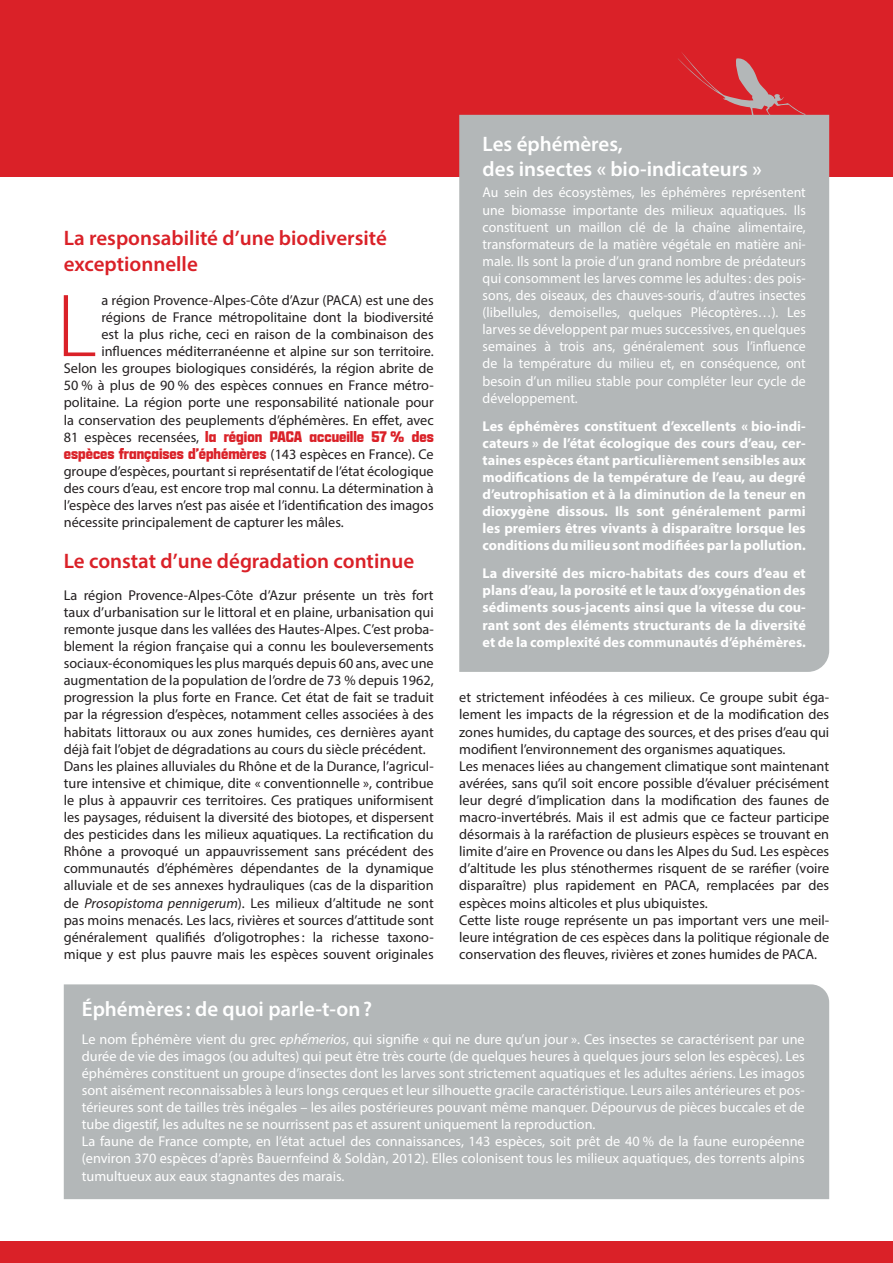
<style>
.page{position:relative;width:893px;height:1263px;background:#fff}
.page>*{position:absolute;margin:0;border:0;box-sizing:border-box;transform-origin:0 0}
.t1{font:300 90.3px "Myriad Pro";color:#da2128}
.t2{font:600 21px/25.2px "Myriad Pro";color:#da2128}
.t3{font:600 21px/25.2px "Myriad Pro";color:#fff}
.t4{font:900 16.5px/17.1px "Apotek Cond";color:#da2128}
.t5{font:14.25px/17.1px "Myriad Pro";color:#231f20}
.t6{font:14.25px/17.1px "Myriad Pro";color:#fff}
.t7{font:700 14.25px/17.1px "Myriad Pro";color:#fff;text-align:justify}
.s1{font-family:"Myriad Pro";font-weight:400;font-size:14.25px;color:#231f20}
.s2{font-style:italic}
</style>
<div class="page">
<div style="left:0;top:0;width:893px;height:176px;background:#da2128"></div>
<div style="left:0;top:1242px;width:893px;height:21px;background:#da2128"></div>
<div style="left:459px;top:115px;width:370px;height:557px;background:#b3b7b8"></div>
<div style="left:64px;top:984px;width:765px;height:215px;background:#b3b7b8"></div>
<svg style="left:678px;top:53px;width:128px;height:67px"></svg>
<h2 class="t3" style="left:483px;top:131px;width:281px">Les éphémères,<br>des insectes « bio-indicateurs »</h2>
<p class="t6" style="left:483px;top:184px;width:325px;text-align:justify">Au sein des écosystèmes, les éphémères représentent une biomasse importante des milieux aquatiques. Ils constituent un maillon clé de la chaîne alimentaire, transformateurs de la matière végétale en matière ani&shy;male. Ils sont la proie d’un grand nombre de prédateurs qui consomment les larves comme les adultes: des pois&shy;sons, des oiseaux, des chauves-souris, d’autres insectes (libellules, demoiselles, quelques Plécoptères…). Les larves se développent par mues successives, en quelques semaines à trois ans, généralement sous l’influence de la température du milieu et, en conséquence, ont besoin d’un milieu stable pour compléter leur cycle de développement.</p>
<p class="t7" style="left:483px;top:417px;width:325px">Les éphémères constituent d’excellents « bio-indi&shy;cateurs » de l’état écologique des cours d’eau, cer&shy;taines espèces étant particulièrement sensibles aux modifications de la température de l’eau, au degré d’eutrophisation et à la diminution de la teneur en dioxygène dissous. Ils sont généralement parmi les premiers êtres vivants à disparaître lorsque les conditions du milieu sont modifiées par la pollution.</p>
<p class="t7" style="left:483px;top:564px;width:325px">La diversité des micro-habitats des cours d’eau et plans d’eau, la porosité et le taux d’oxygénation des sédiments sous-jacents ainsi que la vitesse du cou&shy;rant sont des éléments structurants de la diversité et de la complexité des communautés d’éphémères.</p>
<h2 class="t2" style="left:64px;top:225px;width:325px">La responsabilité d’une biodiversité exceptionnelle</h2>
<h1 class="t1" style="left:56px;top:272px;width:42px">L</h1>
<p class="t5" style="left:64px;top:291px;width:371px;text-align:right">a région Provence-Alpes-Côte d’Azur (PACA) est une des régions de France métropolitaine dont la biodiversité<br>est la plus riche, ceci en raison de la combinaison des influences méditerranéenne et alpine sur son territoire.<br>Selon les groupes biologiques considérés, la région abrite de 50 % à plus de 90 % des espèces connues en France métro&shy;politaine. La région porte une responsabilité nationale pour la conservation des peuplements d’éphémères. En effet, avec</p>
<p class="t4" style="left:64px;top:427px;width:371px"><span class="s1">81 espèces recensées,</span> la région PACA accueille 57 % des espèces françaises d’éphémères <span class="s1">(143 espèces en France). Ce</span></p>
<p class="t5" style="left:64px;top:462px;width:371px;text-align:justify">groupe d’espèces, pourtant si représentatif de l’état écologique des cours d’eau, est encore trop mal connu. La détermination à l’espèce des larves n’est pas aisée et l’identification des imagos nécessite principalement de capturer les mâles.</p>
<h2 class="t2" style="left:64px;top:547px;width:352px">Le constat d’une dégradation continue</h2>
<p class="t5" style="left:64px;top:586px;width:371px">La région Provence-Alpes-Côte d’Azur présente un très fort taux d’urbanisation sur le littoral et en plaine, urbanisation qui remonte jusque dans les vallées des Hautes-Alpes. C’est proba&shy;blement la région française qui a connu les bouleversements sociaux-économiques les plus marqués depuis 60 ans, avec une augmentation de la population de l’ordre de 73 % depuis 1962, progression la plus forte en France. Cet état de fait se traduit par la régression d’espèces, notamment celles associées à des habitats littoraux ou aux zones humides, ces dernières ayant déjà fait l’objet de dégradations au cours du siècle précédent.<br>Dans les plaines alluviales du Rhône et de la Durance, l’agricul&shy;ture intensive et chimique, dite « conventionnelle », contribue le plus à appauvrir ces territoires. Ces pratiques uniformisent les paysages, réduisent la diversité des biotopes, et dispersent des pesticides dans les milieux aquatiques. La rectification du Rhône a provoqué un appauvrissement sans précédent des communautés d’éphémères dépendantes de la dynamique alluviale et de ses annexes hydrauliques (cas de la disparition de <span class="s2">Prosopistoma pennigerum</span>). Les milieux d’altitude ne sont pas moins menacés. Les lacs, rivières et sources d’attitude sont généralement qualifiés d’oligotrophes: la richesse taxono&shy;mique y est plus pauvre mais les espèces souvent originales</p>
<h2 class="t3" style="left:82px;top:996px;width:292px">Éphémères : de quoi parle-t-on?</h2>
<p class="t6" style="left:82px;top:1030px;width:724px">Le nom Éphémère vient du grec <span class="s2">ephếmerios</span>, qui signifie « qui ne dure qu’un jour ». Ces insectes se caractérisent par une durée de vie des imagos (ou adultes) qui peut être très courte (de quelques heures à quelques jours selon les espèces). Les éphémères constituent un groupe d’insectes dont les larves sont strictement aquatiques et les adultes aériens. Les imagos sont aisément reconnaissables à leurs longs cerques et leur silhouette gracile caractéristique. Leurs ailes antérieures et pos&shy;térieures sont de tailles très inégales – les ailes postérieures pouvant même manquer. Dépourvus de pièces buccales et de tube digestif, les adultes ne se nourrissent pas et assurent uniquement la reproduction.<br>La faune de France compte, en l’état actuel des connaissances, 143 espèces, soit prêt de 40 % de la faune européenne (environ 370 espèces d’après Bauernfeind &amp; Soldàn, 2012). Elles colonisent tous les milieux aquatiques, des torrents alpins tumultueux aux eaux stagnantes des marais.</p>
<p class="t5" style="left:459px;top:689px;width:371px">et strictement inféodées à ces milieux. Ce groupe subit éga&shy;lement les impacts de la régression et de la modification des zones humides, du captage des sources, et des prises d’eau qui modifient l’environnement des organismes aquatiques.<br>Les menaces liées au changement climatique sont maintenant avérées, sans qu’il soit encore possible d’évaluer précisément leur degré d’implication dans la modification des faunes de macro-invertébrés. Mais il est admis que ce facteur participe désormais à la raréfaction de plusieurs espèces se trouvant en limite d’aire en Provence ou dans les Alpes du Sud. Les espèces d’altitude les plus sténothermes risquent de se raréfier (voire disparaître) plus rapidement en PACA, remplacées par des espèces moins alticoles et plus ubiquistes.<br>Cette liste rouge représente un pas important vers une meil&shy;leure intégration de ces espèces dans la politique régionale de conservation des fleuves, rivières et zones humides de PACA.</p>
</div>
